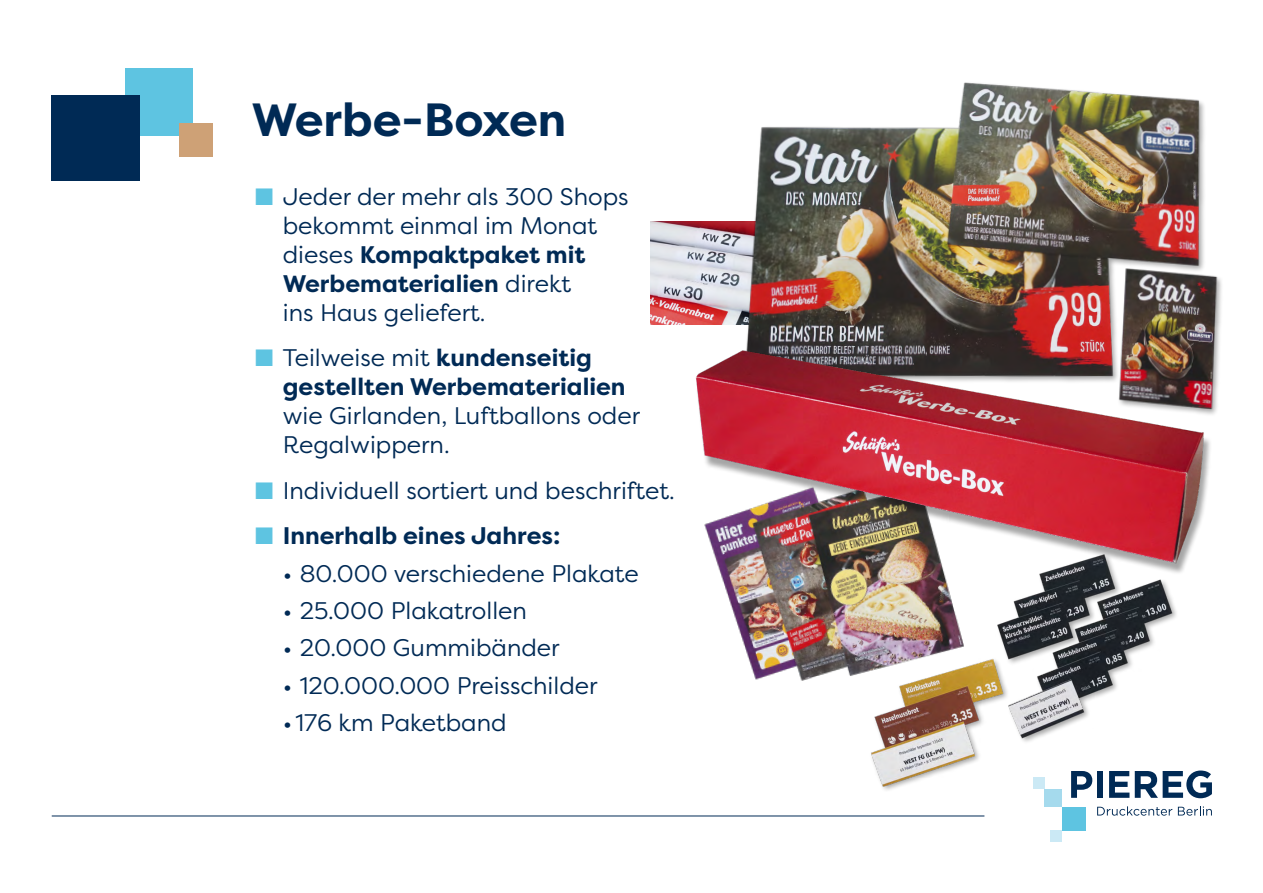
<style>
.page{position:relative;width:1263px;height:893px;background:#fff}
.page>*{position:absolute;margin:0;border:0;box-sizing:border-box;transform-origin:0 0}
.t1{font:700 46.5px "Filson Pro";color:#002a55}
.t2{font:24px/28.8px "Filson Pro";color:#002a55}
.t3{font:700 24px/28.8px "Filson Pro";color:#002a55}
.s1{color:#5ec4e1}
.s2{font-weight:700}
.s3{font-weight:400}
</style>
<div class="page">
<div style="left:1033px;top:777px;width:11px;height:12px;background:#cbe9f5"></div>
<div style="left:1044px;top:789px;width:18px;height:18px;background:#a5daed"></div>
<div style="left:1062px;top:807px;width:24px;height:23px;background:#5ec4e1"></div>
<div style="left:1050px;top:830px;width:12px;height:12px;background:#cbe9f5"></div>
<svg style="left:1071px;top:771px;width:21px;height:27px"></svg>
<div style="left:1097px;top:771px;width:6px;height:27px;background:#002a55"></div>
<svg style="left:1109px;top:771px;width:20px;height:27px"></svg>
<svg style="left:1135px;top:770px;width:77px;height:28px"></svg>
<svg style="left:1097px;top:806px;width:75px;height:10px"></svg>
<svg style="left:1178px;top:806px;width:34px;height:10px"></svg>
<div style="left:125px;top:68px;width:68px;height:67px;background:#5ec4e1"></div>
<div style="left:179px;top:123px;width:34px;height:34px;background:#cea176"></div>
<div style="left:51px;top:96px;width:88px;height:85px;background:#002a55"></div>
<hr style="left:52px;top:816px;width:932px;height:1px;background:#002a55">
<img style="left:651px;top:221px;width:80px;height:104px">
<img style="left:721px;top:576px;width:243px;height:105px">
<img style="left:867px;top:653px;width:123px;height:137px">
<img style="left:990px;top:576px;width:185px;height:166px">
<img style="left:731px;top:82px;width:491px;height:332px">
<img style="left:696px;top:339px;width:517px;height:235px">
<h1 class="t1" style="left:252px;top:90px;width:316px">Werbe-Boxen</h1>
<p class="t2" style="left:283px;top:182px;width:347px;text-indent:-28px"><span class="s1">■</span> Jeder der mehr als 300 Shops bekommt einmal im Monat dieses <span class="s2">Kompaktpaket mit<br>Werbematerialien</span> direkt<br>ins Haus geliefert.</p>
<p class="t3" style="left:283px;top:344px;width:344px;text-indent:-28px"><span class="s1">■</span> <span class="s3">Teilweise mit</span> kundenseitig gestellten Werbematerialien</p>
<p class="t2" style="left:283px;top:401px;width:359px">wie Girlanden, Luftballons oder<br>Regalwippern.</p>
<p class="t2" style="left:255px;top:475px;width:421px"><span class="s1">■</span> Individuell sortiert und beschriftet.</p>
<p class="t3" style="left:255px;top:522px;width:307px"><span class="s1">■</span> Innerhalb eines Jahres:</p>
<p class="t2" style="left:283px;top:558px;width:358px">• 80.000 verschiedene Plakate</p>
<p class="t2" style="left:283px;top:596px;width:246px">• 25.000 Plakatrollen</p>
<p class="t2" style="left:283px;top:633px;width:278px">• 20.000 Gummibänder</p>
<p class="t2" style="left:283px;top:670px;width:316px">• 120.000.000 Preisschilder</p>
<p class="t2" style="left:283px;top:707px;width:225px">•176 km Paketband</p>
</div>
